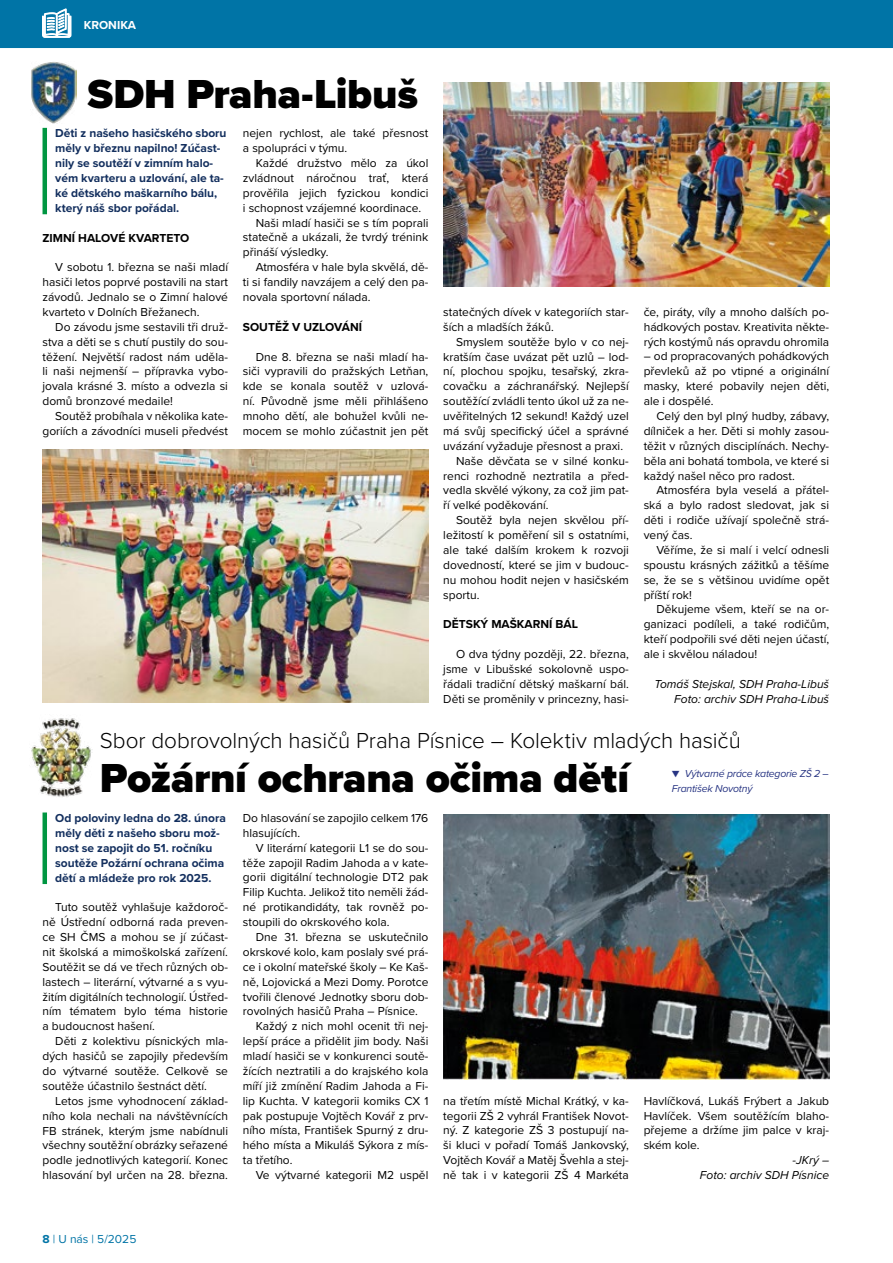
<style>
.page{position:relative;width:893px;height:1263px;background:#fff}
.page>*{position:absolute;margin:0;border:0;box-sizing:border-box;transform-origin:0 0}
.t1{font:900 42px "Proxima Nova";letter-spacing:-.01em;color:#000}
.t2{font:300 22.5px "Proxima Nova";letter-spacing:-.005em;color:#000}
.t3{font:12px/14.9px "Proxima Nova";color:#000;text-align:justify}
.t4{font:700 12px/14.9px "Proxima Nova";color:#132f5e}
.t5{font:italic 12px/14.9px "Proxima Nova";color:#000;text-align:right}
.t6{font:700 12px "Proxima Nova";color:#000}
.t7{font:12px "Proxima Nova";color:#0074a6}
.t8{font:700 12px "Proxima Nova";color:#fff}
.t9{font:italic 10.5px/14.9px "Proxima Nova";letter-spacing:-.02em;color:#283583}
.s1{font-size:12px}
.s2{font-weight:700}
</style>
<div class="page">
<div style="left:0;top:0;width:893px;height:48px;background:#0074a6"></div>
<svg style="left:42px;top:8px;width:29px;height:30px"></svg>
<hr style="left:43px;top:128px;width:4px;height:86px;background:#009641">
<img style="left:31px;top:62px;width:46px;height:61px">
<img style="left:43px;top:450px;width:385px;height:253px">
<img style="left:443px;top:82px;width:386px;height:204px">
<hr style="left:43px;top:812px;width:4px;height:72px;background:#009641">
<img style="left:31px;top:718px;width:62px;height:79px">
<img style="left:443px;top:814px;width:386px;height:266px">
<p class="t8" style="left:84px;top:16px;width:54px">KRONIKA</p>
<h1 class="t1" style="left:88px;top:62px;width:332px">SDH Praha-Libuš</h1>
<p class="t4" style="left:55px;top:126px;width:173px">Děti z našeho hasičského sboru měly v březnu napilno! Zúčast&shy;nily se soutěží v zimním halo&shy;vém kvarteru a uzlování, ale ta&shy;ké dětského maškarního bálu, který náš sbor pořádal.</p>
<p class="t6" style="left:43px;top:229px;width:148px">ZIMNÍ HALOVÉ KVARTETO</p>
<p class="t3" style="left:43px;top:259px;width:187px;text-indent:13px">V sobotu 1. března se naši mladí hasiči letos poprvé postavili na start závodů. Jednalo se o Zimní halové kvarteto v Dolních Břežanech.</p>
<p class="t3" style="left:43px;top:319px;width:187px;text-indent:13px">Do závodu jsme sestavili tři druž&shy;stva a děti se s chutí pustily do sou&shy;těžení. Největší radost nám uděla&shy;li naši nejmenší – přípravka vybo&shy;jovala krásné 3. místo a odvezla si domů bronzové medaile!</p>
<p class="t3" style="left:43px;top:408px;width:187px;text-align:right">Soutěž probíhala v několika kate&shy;goriích a závodníci museli předvést</p>
<p class="t3" style="left:243px;top:125px;width:187px">nejen rychlost, ale také přesnost a spolupráci v týmu.</p>
<p class="t3" style="left:256px;top:155px;width:174px">Každé družstvo mělo za úkol</p>
<p class="t3" style="left:243px;top:170px;width:187px">zvládnout náročnou trať, která</p>
<p class="t3" style="left:243px;top:185px;width:187px">prověřila jejich fyzickou kondici</p>
<p class="t3" style="left:243px;top:200px;width:180px">i schopnost vzájemné koordinace.</p>
<p class="t3" style="left:256px;top:215px;width:174px">Naši mladí hasiči se s tím poprali</p>
<p class="t3" style="left:243px;top:229px;width:187px">statečně a ukázali, že tvrdý trénink</p>
<p class="t3" style="left:243px;top:244px;width:87px">přináší výsledky.</p>
<p class="t3" style="left:256px;top:259px;width:174px">Atmosféra v hale byla skvělá, dě-</p>
<p class="t3" style="left:243px;top:274px;width:187px">ti si fandily navzájem a celý den pa-</p>
<p class="t3" style="left:243px;top:289px;width:129px">novala sportovní nálada.</p>
<p class="t6" style="left:243px;top:318px;width:121px">SOUTĚŽ V UZLOVÁNÍ</p>
<p class="t3" style="left:243px;top:349px;width:187px;text-indent:13px">Dne 8. března se naši mladí ha&shy;siči vypravili do pražských Letňan, kde se konala soutěž v uzlová&shy;ní. Původně jsme měli přihlášeno mnoho dětí, ale bohužel kvůli ne&shy;mocem se mohlo zúčastnit jen pět</p>
<p class="t3" style="left:443px;top:304px;width:187px">statečných dívek v kategoriích star&shy;ších a mladších žáků.</p>
<p class="t3" style="left:456px;top:334px;width:174px">Smyslem soutěže bylo v co nej-</p>
<p class="t3" style="left:443px;top:349px;width:187px">kratším čase uvázat pět uzlů – lod-</p>
<p class="t3" style="left:443px;top:363px;width:187px">ní, plochou spojku, tesařský, zkra-</p>
<p class="t3" style="left:443px;top:378px;width:187px">covačku a záchranářský. Nejlepší</p>
<p class="t3" style="left:443px;top:393px;width:187px">soutěžící zvládli tento úkol už za ne-</p>
<p class="t3" style="left:443px;top:408px;width:187px">uvěřitelných 12 sekund! Každý uzel</p>
<p class="t3" style="left:443px;top:423px;width:187px">má svůj specifický účel a správné</p>
<p class="t3" style="left:443px;top:438px;width:181px">uvázání vyžaduje přesnost a praxi.</p>
<p class="t3" style="left:456px;top:453px;width:174px">Naše děvčata se v silné konku-</p>
<p class="t3" style="left:443px;top:468px;width:187px">renci rozhodně neztratila a před-</p>
<p class="t3" style="left:443px;top:482px;width:187px">vedla skvělé výkony, za což jim pat-</p>
<p class="t3" style="left:443px;top:497px;width:107px">ří velké poděkování.</p>
<p class="t3" style="left:456px;top:512px;width:174px">Soutěž byla nejen skvělou pří-</p>
<p class="t3" style="left:443px;top:527px;width:187px">ležitostí k poměření sil s ostatními,</p>
<p class="t3" style="left:443px;top:542px;width:187px">ale také dalším krokem k rozvoji</p>
<p class="t3" style="left:443px;top:557px;width:187px">dovedností, které se jim v budouc-</p>
<p class="t3" style="left:443px;top:572px;width:187px">nu mohou hodit nejen v hasičském</p>
<p class="t3" style="left:443px;top:587px;width:38px">sportu.</p>
<p class="t6" style="left:443px;top:615px;width:136px">DĚTSKÝ MAŠKARNÍ BÁL</p>
<p class="t3" style="left:443px;top:646px;width:187px;text-indent:13px">O dva týdny později, 22. března, jsme v Libušské sokolovně uspo&shy;řádali tradiční dětský maškarní bál.<br>Děti se proměnily v princezny, hasi-</p>
<p class="t3" style="left:644px;top:304px;width:187px">če, piráty, víly a mnoho dalších po&shy;hádkových postav. Kreativita někte&shy;rých kostýmů nás opravdu ohromila</p>
<p class="t3" style="left:644px;top:348px;width:187px">– od propracovaných pohádkových převleků až po vtipné a originální masky, které pobavily nejen děti, ale i dospělé.</p>
<p class="t3" style="left:644px;top:408px;width:187px;text-indent:13px">Celý den byl plný hudby, zábavy, dílniček a her. Děti si mohly zasou&shy;těžit v různých disciplínách. Nechy&shy;běla ani bohatá tombola, ve které si každý našel něco pro radost.</p>
<p class="t3" style="left:644px;top:482px;width:187px;text-indent:13px">Atmosféra byla veselá a přátel&shy;ská a bylo radost sledovat, jak si děti i rodiče užívají společně strá&shy;vený čas.</p>
<p class="t3" style="left:644px;top:542px;width:187px;text-indent:13px">Věříme, že si malí i velcí odnesli spoustu krásných zážitků a těšíme se, že se s většinou uvidíme opět příští rok!</p>
<p class="t3" style="left:644px;top:601px;width:187px;text-indent:13px">Děkujeme všem, kteří se na or&shy;ganizaci podíleli, a také rodičům, kteří podpořili své děti nejen účastí, ale i skvělou náladou!</p>
<p class="t5" style="left:655px;top:676px;width:176px">Tomáš Stejskal, SDH Praha-Libuš<br>Foto: archiv SDH Praha-Libuš</p>
<h2 class="t2" style="left:100px;top:723px;width:642px">Sbor dobrovolných hasičů Praha Písnice – Kolektiv mladých hasičů</h2>
<h1 class="t1" style="left:100px;top:747px;width:531px">Požární ochrana očima dětí</h1>
<p class="t9" style="left:672px;top:766px;width:158px"><span class="s1">▼</span> Výtvarné práce kategorie ZŠ 2 –<br>František Novotný</p>
<p class="t4" style="left:55px;top:810px;width:172px">Od poloviny ledna do 28. února měly děti z našeho sboru mož&shy;nost se zapojit do 51. ročníku soutěže Požární ochrana očima dětí a mládeže pro rok 2025.</p>
<p class="t3" style="left:43px;top:899px;width:187px;text-indent:13px">Tuto soutěž vyhlašuje každoroč&shy;ně Ústřední odborná rada preven&shy;ce SH ČMS a mohou se jí zúčast&shy;nit školská a mimoškolská zařízení.<br>Soutěžit se dá ve třech různých ob&shy;lastech – literární, výtvarné a s vyu&shy;žitím digitálních technologií. Ústřed&shy;ním tématem bylo téma historie a budoucnost hašení.</p>
<p class="t3" style="left:43px;top:1033px;width:187px;text-indent:13px">Děti z kolektivu písnických mla&shy;dých hasičů se zapojily především do výtvarné soutěže. Celkově se soutěže účastnilo šestnáct dětí.</p>
<p class="t3" style="left:43px;top:1093px;width:187px;text-indent:13px">Letos jsme vyhodnocení základ&shy;ního kola nechali na návštěvnících FB stránek, kterým jsme nabídnuli všechny soutěžní obrázky seřazené podle jednotlivých kategorií. Konec hlasování byl určen na 28. března.</p>
<p class="t3" style="left:243px;top:810px;width:187px">Do hlasování se zapojilo celkem 176 hlasujících.</p>
<p class="t3" style="left:243px;top:840px;width:187px;text-indent:13px">V literární kategorii L1 se do sou&shy;těže zapojil Radim Jahoda a v kate&shy;gorii digitální technologie DT2 pak Filip Kuchta. Jelikož tito neměli žád&shy;né protikandidáty, tak rovněž po&shy;stoupili do okrskového kola.</p>
<p class="t3" style="left:256px;top:929px;width:174px">Dne 31. března se uskutečnilo</p>
<p class="t3" style="left:243px;top:944px;width:187px">okrskové kolo, kam poslaly své prá-</p>
<p class="t3" style="left:243px;top:959px;width:187px">ce i okolní mateřské školy – Ke Kaš-</p>
<p class="t3" style="left:243px;top:974px;width:187px">ně, Lojovická a Mezi Domy. Porotce</p>
<p class="t3" style="left:243px;top:988px;width:187px">tvořili členové Jednotky sboru dob-</p>
<p class="t3" style="left:243px;top:1003px;width:176px">rovolných hasičů Praha – Písnice.</p>
<p class="t3" style="left:256px;top:1018px;width:174px">Každý z nich mohl ocenit tři nej-</p>
<p class="t3" style="left:243px;top:1033px;width:187px">lepší práce a přidělit jim body. Naši</p>
<p class="t3" style="left:243px;top:1048px;width:187px">mladí hasiči se v konkurenci soutě-</p>
<p class="t3" style="left:243px;top:1063px;width:187px">žících neztratili a do krajského kola</p>
<p class="t3" style="left:243px;top:1078px;width:187px">míří již zmínění Radim Jahoda a Fi-</p>
<p class="t3" style="left:243px;top:1093px;width:187px">lip Kuchta. V kategorii komiks CX 1</p>
<p class="t3" style="left:243px;top:1107px;width:187px">pak postupuje Vojtěch Kovář z prv-</p>
<p class="t3" style="left:243px;top:1122px;width:187px">ního místa, František Spurný z dru-</p>
<p class="t3" style="left:243px;top:1137px;width:187px">hého místa a Mikuláš Sýkora z mís-</p>
<p class="t3" style="left:243px;top:1152px;width:51px">ta třetího.</p>
<p class="t3" style="left:256px;top:1167px;width:174px">Ve výtvarné kategorii M2 uspěl</p>
<p class="t3" style="left:443px;top:1093px;width:187px">na třetím místě Michal Krátký, v ka&shy;tegorii ZŠ 2 vyhrál František Novot&shy;ný. Z kategorie ZŠ 3 postupují na&shy;ši kluci v pořadí Tomáš Jankovský, Vojtěch Kovář a Matěj Švehla a stej&shy;ně tak i v kategorii ZŠ 4 Markéta</p>
<p class="t3" style="left:644px;top:1093px;width:187px">Havlíčková, Lukáš Frýbert a Jakub Havlíček. Všem soutěžícím blaho&shy;přejeme a držíme jim palce v kraj&shy;ském kole.</p>
<p class="t5" style="left:700px;top:1152px;width:131px">-JKrý –<br>Foto: archiv SDH Písnice</p>
<p class="t7" style="left:43px;top:1230px;width:95px"><span class="s2">8</span> | U nás | 5/2025</p>
</div>
